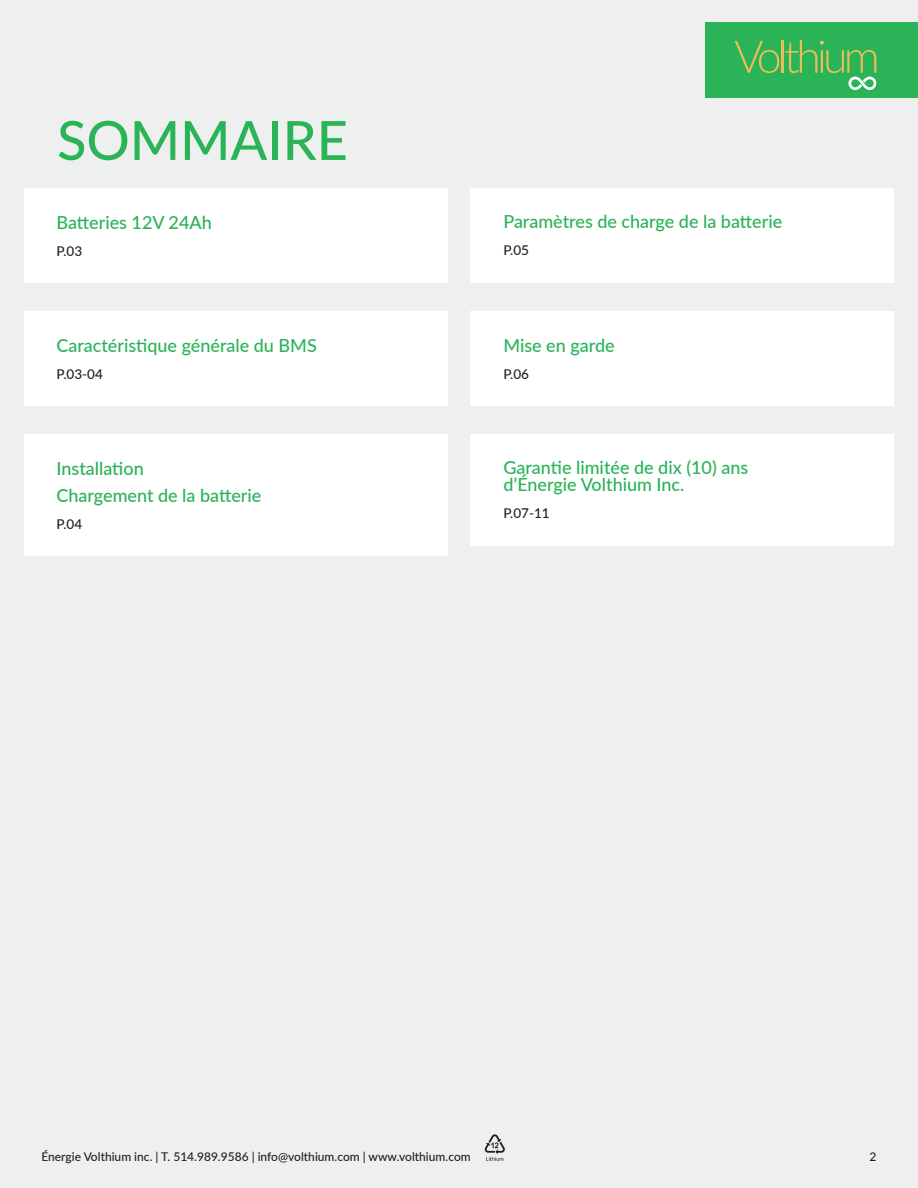
<style>
.page{position:relative;width:918px;height:1188px;background:#eef0ef}
.page>*{position:absolute;margin:0;border:0;box-sizing:border-box;transform-origin:0 0}
.t1{font:500 54px "Lato";color:#2ab357}
.t2{font:500 18px/16.5px "Lato";color:#2ab357}
.t3{font:500 13.5px "Lato";color:#231f20}
.t4{font:500 12px "Lato";color:#231f20}
</style>
<div class="page">
<svg style="left:485px;top:1134px;width:20px;height:27px"></svg>
<div style="left:706px;top:22px;width:212px;height:75px;background:#2ab357"></div>
<svg style="left:735px;top:41px;width:44px;height:32px"></svg>
<hr style="left:782px;top:40px;width:2px;height:33px;background:#edbd57">
<svg style="left:785px;top:40px;width:92px;height:50px"></svg>
<div style="left:24px;top:188px;width:423px;height:95px;background:#fff"></div>
<div style="left:24px;top:311px;width:423px;height:95px;background:#fff"></div>
<div style="left:471px;top:188px;width:423px;height:95px;background:#fff"></div>
<div style="left:471px;top:311px;width:423px;height:95px;background:#fff"></div>
<div style="left:471px;top:434px;width:423px;height:111px;background:#fff"></div>
<div style="left:24px;top:434px;width:423px;height:122px;background:#fff"></div>
<h1 class="t1" style="left:57px;top:101px;width:292px">SOMMAIRE</h1>
<p class="t2" style="left:57px;top:213px;width:157px">Batteries 12V 24Ah</p>
<p class="t3" style="left:57px;top:241px;width:27px">P.03</p>
<p class="t2" style="left:57px;top:336px;width:262px">Caractéristique générale du BMS</p>
<p class="t3" style="left:57px;top:364px;width:48px">P.03-04</p>
<p class="t2" style="left:57px;top:454px;width:206px;line-height:27px">Installation<br>Chargement de la batterie</p>
<p class="t3" style="left:57px;top:514px;width:27px">P.04</p>
<p class="t2" style="left:503px;top:213px;width:280px">Paramètres de charge de la batterie</p>
<p class="t3" style="left:503px;top:241px;width:27px">P.05</p>
<p class="t2" style="left:503px;top:336px;width:113px">Mise en garde</p>
<p class="t3" style="left:503px;top:364px;width:27px">P.06</p>
<p class="t2" style="left:503px;top:459px;width:246px">Garantie limitée de dix (10) ans d’Énergie Volthium Inc.</p>
<p class="t3" style="left:503px;top:503px;width:48px">P.07-11</p>
<p class="t4" style="left:42px;top:1148px;width:431px">Énergie Volthium inc. | T. 514.989.9586 | info@volthium.com | www.volthium.com</p>
<p class="t4" style="left:869px;top:1148px;width:8px">2</p>
</div>
